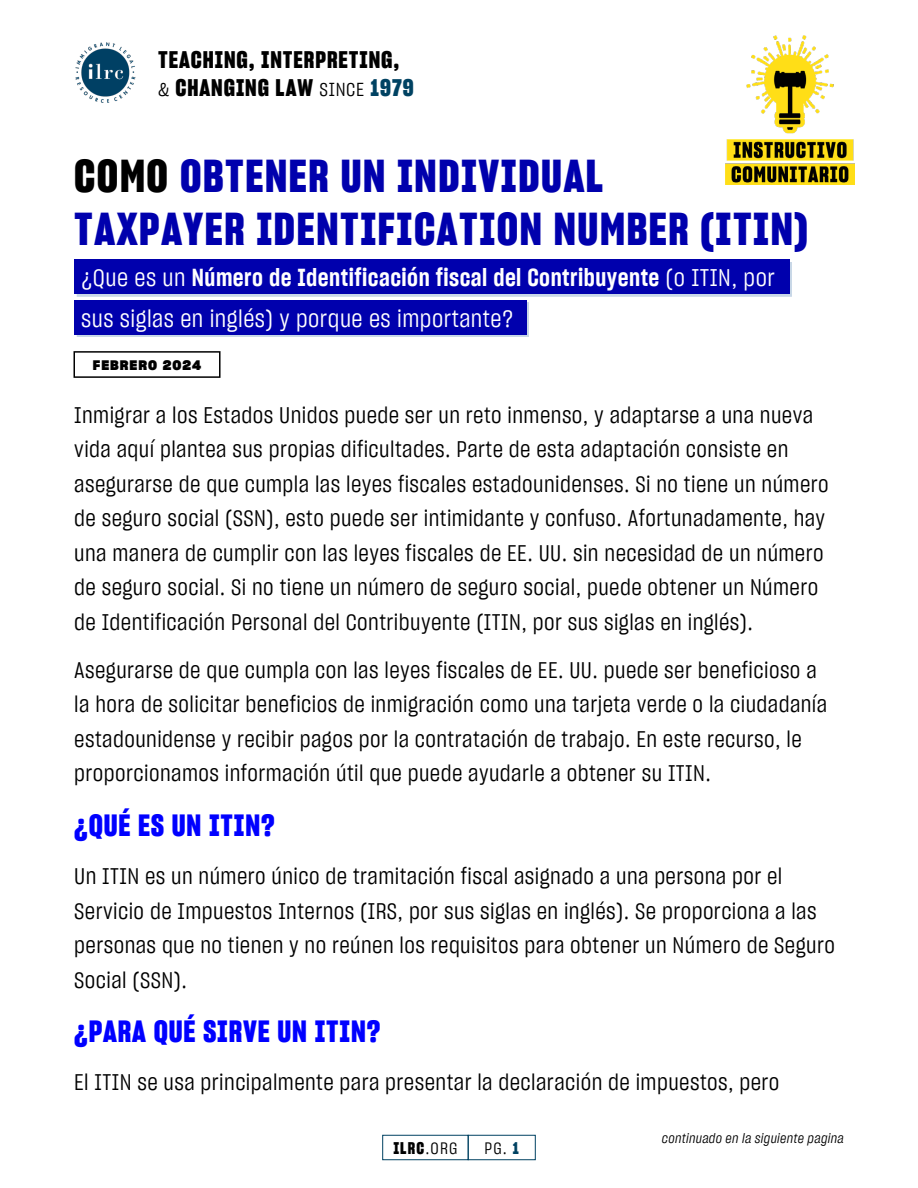
<style>
.page{position:relative;width:918px;height:1188px;background:#fff}
.page>*{position:absolute;margin:0;border:0;box-sizing:border-box;transform-origin:0 0}
.t1{font:45px/52.5px "Sharp Grotesk Bold 15";letter-spacing:.035em;color:#0000ad}
.t2{font:30px "Sharp Grotesk Bold 15";letter-spacing:.03em;color:#00f}
.t3{font:24px/40.5px "Sharp Grotesk Book 15";letter-spacing:.02em;color:#fff}
.t4{font:23.4px/28.2px "Sharp Grotesk Bold 15";letter-spacing:.04em;color:#000}
.t5{font:22.5px/34.5px "Sharp Grotesk Book 15";letter-spacing:.02em;color:#000}
.t6{font:16.5px "Sharp Grotesk Bold 15";color:#000}
.t7{font:16.5px "Sharp Grotesk Book 15";color:#000}
.t8{font:13.5px "Sharp Grotesk Book Italic 15";letter-spacing:.02em;color:#000}
.t9{font:13.5px "Sharp Grotesk Bold 20";letter-spacing:.075em;color:#000}
.s1{font-family:"Sharp Grotesk Book 15";font-size:18.75px}
.s2{color:#004262}
.s3{color:#000}
.s4{font-family:"Sharp Grotesk Sm Bold 15"}
.s5{font-family:"Sharp Grotesk Book 15"}
.s6{font-family:"Sharp Grotesk Bold 15";color:#004262}
</style>
<div class="page">
<img style="left:725px;top:36px;width:129px;height:148px">
<img style="left:75px;top:42px;width:61px;height:61px">
<div style="left:382px;top:1135px;width:87px;height:25px;border:1px solid #004262"></div>
<div style="left:468px;top:1135px;width:68px;height:25px;border:1px solid #004262"></div>
<div style="left:76px;top:262px;width:716px;height:35px;background:#c8d7e7"></div>
<div style="left:74px;top:259px;width:716px;height:35px;background:#0000ad"></div>
<div style="left:76px;top:302px;width:453px;height:35px;background:#215e9e;opacity:.25"></div>
<div style="left:74px;top:300px;width:452px;height:35px;background:#0000ad"></div>
<div style="left:74px;top:351px;width:147px;height:27px;border:2px solid #000"></div>
<p class="t4" style="left:158px;top:45px;width:257px">TEACHING, INTERPRETING, <span class="s1">&amp;</span> CHANGING LAW <span class="s1">SINCE</span> <span class="s2">1979</span></p>
<h1 class="t1" style="left:74px;top:149px;width:735px"><span class="s3">COMO</span> OBTENER UN INDIVIDUAL<br>TAXPAYER IDENTIFICATION NUMBER (ITIN)</h1>
<p class="t3" style="left:81px;top:257px;width:695px">¿Que es un <span class="s4">Número de Identificación fiscal del Contribuyente</span> (o ITIN, por sus siglas en inglés) y porque es importante?</p>
<p class="t9" style="left:93px;top:355px;width:110px">FEBRERO 2024</p>
<p class="t5" style="left:74px;top:397px;width:756px">Inmigrar a los Estados Unidos puede ser un reto inmenso, y adaptarse a una nueva vida aquí plantea sus propias dificultades. Parte de esta adaptación consiste en asegurarse de que cumpla las leyes fiscales estadounidenses. Si no tiene un número de seguro social (SSN), esto puede ser intimidante y confuso. Afortunadamente, hay una manera de cumplir con las leyes fiscales de EE. UU. sin necesidad de un número de seguro social. Si no tiene un número de seguro social, puede obtener un Número de Identificación Personal del Contribuyente (ITIN, por sus siglas en inglés).</p>
<p class="t5" style="left:74px;top:652px;width:754px">Asegurarse de que cumpla con las leyes fiscales de EE. UU. puede ser beneficioso a la hora de solicitar beneficios de inmigración como una tarjeta verde o la ciudadanía estadounidense y recibir pagos por la contratación de trabajo. En este recurso, le proporcionamos información útil que puede ayudarle a obtener su ITIN.</p>
<h2 class="t2" style="left:74px;top:805px;width:202px">¿QUÉ ES UN ITIN?</h2>
<p class="t5" style="left:74px;top:858px;width:762px">Un ITIN es un número único de tramitación fiscal asignado a una persona por el Servicio de Impuestos Internos (IRS, por sus siglas en inglés). Se proporciona a las personas que no tienen y no reúnen los requisitos para obtener un Número de Seguro Social (SSN).</p>
<h2 class="t2" style="left:74px;top:1011px;width:307px">¿PARA QUÉ SIRVE UN ITIN?</h2>
<p class="t5" style="left:74px;top:1064px;width:707px">El ITIN se usa principalmente para presentar la declaración de impuestos, pero</p>
<p class="t6" style="left:393px;top:1137px;width:66px">ILRC<span class="s5">.ORG</span></p>
<p class="t7" style="left:485px;top:1137px;width:36px">PG. <span class="s6">1</span></p>
<p class="t8" style="left:662px;top:1129px;width:183px">continuado en la siguiente pagina</p>
</div>
